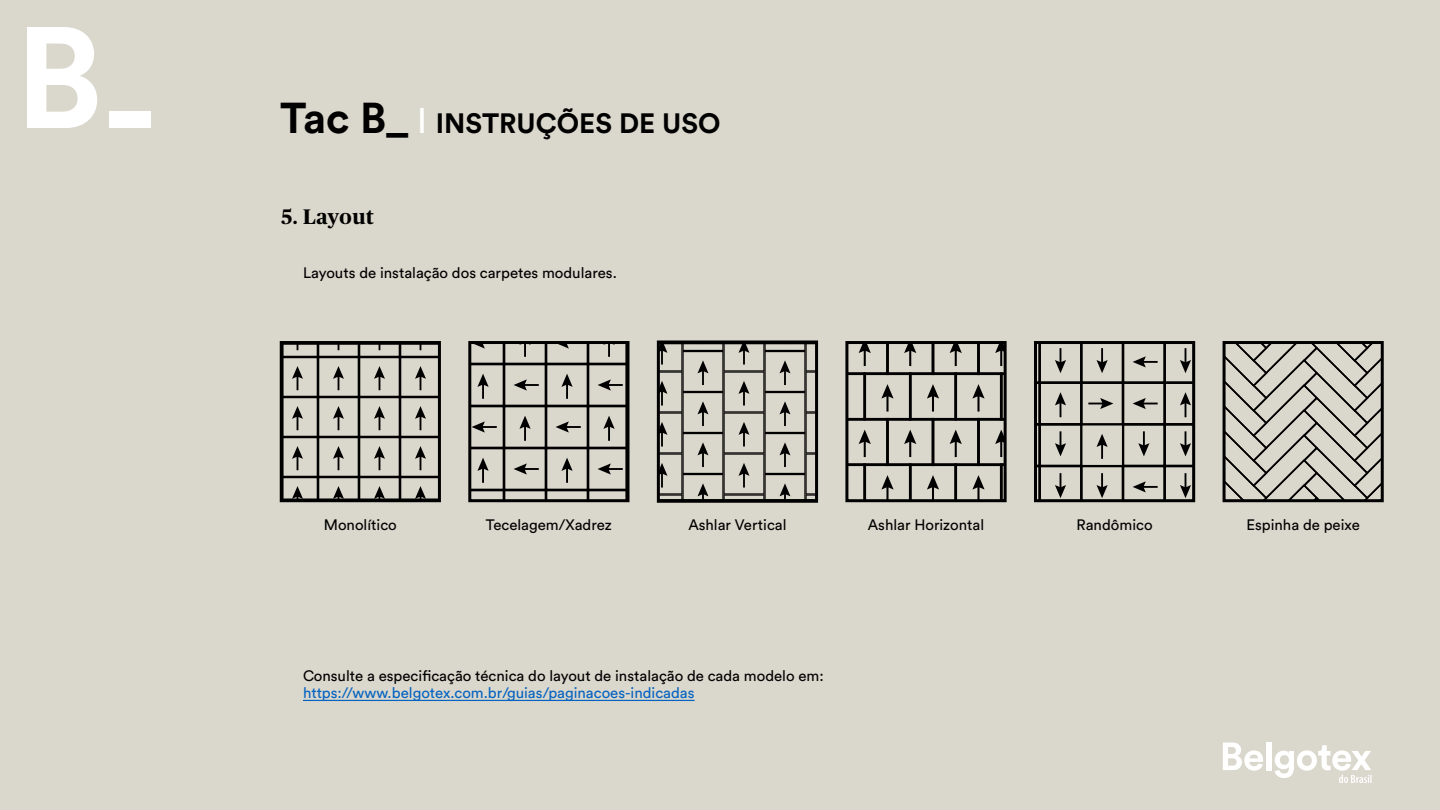
<style>
.page{position:relative;width:1440px;height:810px;background:#dad7cc}
.page>*{position:absolute;margin:0;border:0;box-sizing:border-box;transform-origin:0 0}
.t1{font:700 27.75px "Circular Std";color:#000}
.t2{font:700 21px "Publico Headline";letter-spacing:.03em;color:#000}
.t3{font:15px "Circular Std";color:#000}
.t4{font:15px "Circular Std";color:#0563c1}
.s1{font-size:42.75px}
.s2{font-weight:400;font-size:35.25px;color:#fff}
</style>
<div class="page">
<svg style="left:27px;top:27px;width:70px;height:101px"></svg>
<div style="left:109px;top:112px;width:42px;height:16px;background:#fff"></div>
<svg style="left:1223px;top:743px;width:40px;height:28px"></svg>
<div style="left:1267px;top:742px;width:5px;height:28px;background:#fff"></div>
<svg style="left:1275px;top:745px;width:97px;height:38px"></svg>
<hr style="left:303px;top:700px;width:392px;height:1px;background:#0563c1">
<svg style="left:472px;top:345px;width:154px;height:153px"></svg>
<div style="left:468px;top:341px;width:162px;height:161px;border:3px solid #000"></div>
<svg style="left:661px;top:344px;width:153px;height:155px"></svg>
<div style="left:657px;top:340px;width:161px;height:163px;border:3px solid #000"></div>
<svg style="left:849px;top:345px;width:154px;height:153px"></svg>
<div style="left:845px;top:341px;width:162px;height:161px;border:3px solid #000"></div>
<svg style="left:1038px;top:345px;width:153px;height:153px"></svg>
<div style="left:1034px;top:341px;width:161px;height:161px;border:3px solid #000"></div>
<svg style="left:284px;top:345px;width:153px;height:153px"></svg>
<div style="left:280px;top:341px;width:161px;height:161px;border:3px solid #000"></div>
<svg style="left:1227px;top:345px;width:153px;height:153px"></svg>
<div style="left:1223px;top:341px;width:161px;height:161px;border:3px solid #000"></div>
<h1 class="t1" style="left:280px;top:105px;width:442px"><span class="s1">Tac B_</span> <span class="s2">I</span> INSTRUÇÕES DE USO</h1>
<h2 class="t2" style="left:281px;top:201px;width:94px">5. Layout</h2>
<p class="t3" style="left:303px;top:263px;width:315px">Layouts de instalação dos carpetes modulares.</p>
<p class="t3" style="left:324px;top:515px;width:74px">Monolítico</p>
<p class="t3" style="left:486px;top:515px;width:128px">Tecelagem/Xadrez</p>
<p class="t3" style="left:688px;top:515px;width:100px">Ashlar Vertical</p>
<p class="t3" style="left:868px;top:515px;width:118px">Ashlar Horizontal</p>
<p class="t3" style="left:1077px;top:515px;width:77px">Randômico</p>
<p class="t3" style="left:1246px;top:515px;width:115px">Espinha de peixe</p>
<p class="t3" style="left:303px;top:667px;width:522px">Consulte a especificação técnica do layout de instalação de cada modelo em:</p>
<p class="t4" style="left:303px;top:683px;width:393px">https://www.belgotex.com.br/guias/paginacoes-indicadas</p>
</div>
